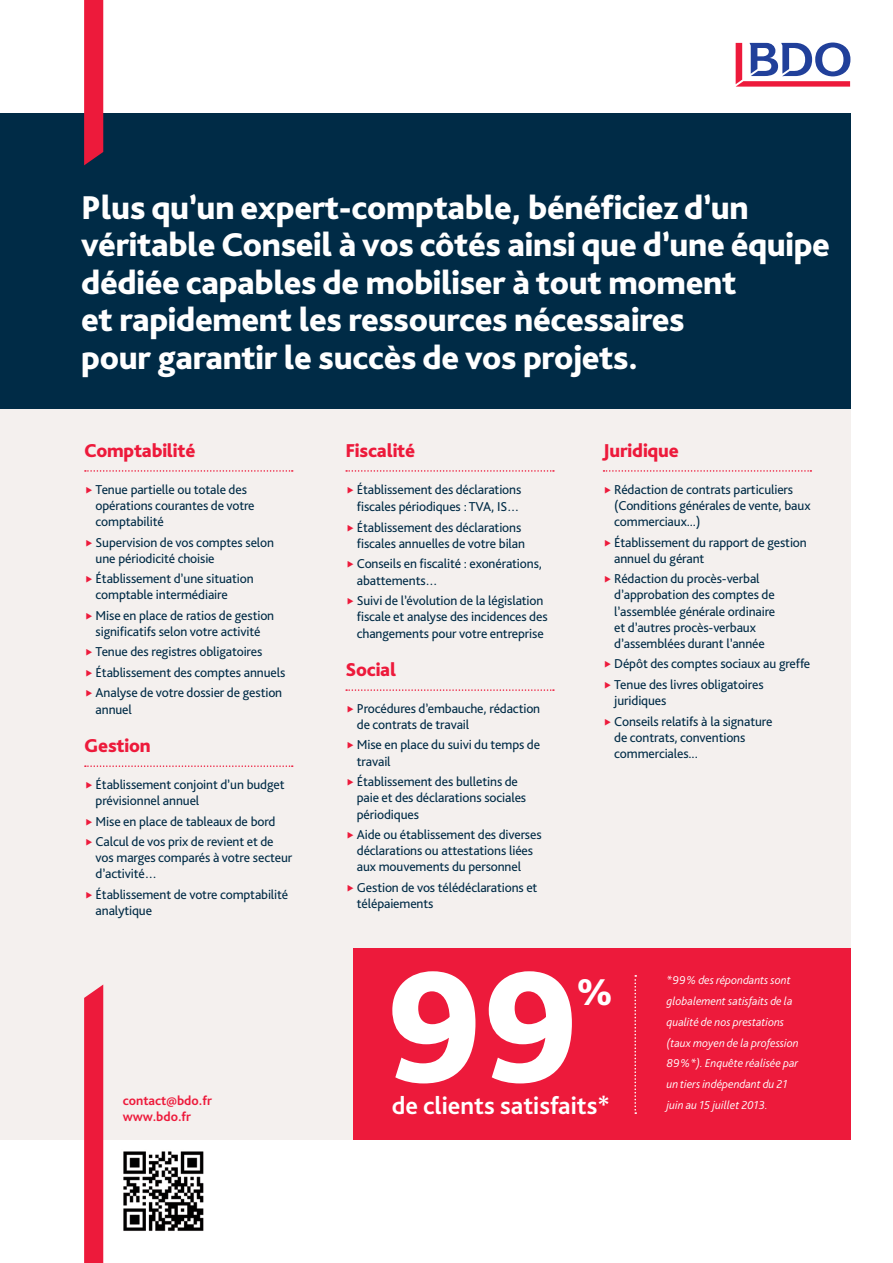
<style>
.page{position:relative;width:893px;height:1263px;background:#fff}
.page>*{position:absolute;margin:0;border:0;box-sizing:border-box;transform-origin:0 0}
.t1{font:800 39px "Bliss Pro";color:#fff}
.t2{font:800 34.5px/37.5px "Bliss Pro";letter-spacing:-.01em;color:#fff}
.t3{font:700 25.5px "Bliss Pro";color:#fff}
.t4{font:800 19.5px "Bliss Pro";letter-spacing:-.01em;color:#ed1a3b}
.t5{font:13.5px/16.2px "Bliss Pro";letter-spacing:-.01em;color:#002b46}
.t6{font:700 13.5px/16.2px "Bliss Pro";color:#ed1a3b}
.t7{font:italic 300 12px/20.9px "Bliss Pro";color:#fff}
</style>
<div class="page">
<div style="left:0;top:113px;width:850px;height:1027px;background:#f4f0ee"></div>
<div style="left:353px;top:948px;width:497px;height:192px;background:#ed1a3b"></div>
<div style="left:0;top:113px;width:850px;height:295px;background:#002b46"></div>
<svg style="left:84px;top:984px;width:19px;height:279px;background:#ed2140"></svg>
<svg style="left:84px;top:0;width:19px;height:165px;background:#e31b3c"></svg>
<svg style="left:736px;top:43px;width:114px;height:44px"></svg>
<svg style="left:392px;top:971px;width:180px;height:112px"></svg>
<svg style="left:85px;top:470px;width:208px;height:2px"></svg>
<svg style="left:85px;top:765px;width:208px;height:2px"></svg>
<svg style="left:346px;top:470px;width:208px;height:2px"></svg>
<svg style="left:346px;top:689px;width:208px;height:2px"></svg>
<svg style="left:603px;top:470px;width:208px;height:2px"></svg>
<svg style="left:634px;top:975px;width:2px;height:139px"></svg>
<img style="left:123px;top:1151px;width:81px;height:80px">
<h2 class="t2" style="left:81px;top:188px;width:750px">Plus qu’un expert-comptable, bénéficiez d’un véritable Conseil à vos côtés ainsi que d’une équipe dédiée capables de mobiliser à tout moment<br>et rapidement les ressources nécessaires<br>pour garantir le succès de vos projets.</h2>
<h3 class="t4" style="left:84px;top:438px;width:113px">Comptabilité</h3>
<p class="t5" style="left:96px;top:481px;width:161px">Tenue partielle ou totale des opérations courantes de votre comptabilité</p>
<p class="t5" style="left:96px;top:534px;width:180px">Supervision de vos comptes selon une périodicité choisie</p>
<p class="t5" style="left:96px;top:570px;width:160px">Établissement d’une situation comptable intermédiaire</p>
<p class="t5" style="left:96px;top:607px;width:180px">Mise en place de ratios de gestion significatifs selon votre activité</p>
<p class="t5" style="left:96px;top:641px;width:191px;line-height:20.4px">Tenue des registres obligatoires<br>Établissement des comptes annuels<br>Analyse de votre dossier de gestion</p>
<p class="t5" style="left:96px;top:701px;width:38px">annuel</p>
<h3 class="t4" style="left:84px;top:734px;width:68px">Gestion</h3>
<p class="t5" style="left:96px;top:776px;width:190px">Établissement conjoint d’un budget prévisionnel annuel</p>
<p class="t5" style="left:96px;top:810px;width:181px;line-height:20.4px">Mise en place de tableaux de bord<br>Calcul de vos prix de revient et de</p>
<p class="t5" style="left:96px;top:849px;width:198px">vos marges comparés à votre secteur d’activité…</p>
<p class="t5" style="left:96px;top:886px;width:194px">Établissement de votre comptabilité analytique</p>
<p class="t6" style="left:123px;top:1092px;width:91px">contact@bdo.fr www.bdo.fr</p>
<h3 class="t4" style="left:345px;top:438px;width:71px">Fiscalité</h3>
<p class="t5" style="left:357px;top:480px;width:166px;line-height:17.7px">Établissement des déclarations fiscales périodiques : TVA, IS…</p>
<p class="t5" style="left:357px;top:519px;width:170px">Établissement des déclarations fiscales annuelles de votre bilan</p>
<p class="t5" style="left:357px;top:555px;width:187px">Conseils en fiscalité : exonérations, abattements…</p>
<p class="t5" style="left:357px;top:592px;width:192px">Suivi de l’évolution de la législation fiscale et analyse des incidences des changements pour votre entreprise</p>
<h3 class="t4" style="left:345px;top:658px;width:52px">Social</h3>
<p class="t5" style="left:357px;top:700px;width:185px">Procédures d’embauche, rédaction de contrats de travail</p>
<p class="t5" style="left:357px;top:736px;width:185px">Mise en place du suivi du temps de travail</p>
<p class="t5" style="left:357px;top:773px;width:171px">Établissement des bulletins de paie et des déclarations sociales périodiques</p>
<p class="t5" style="left:357px;top:826px;width:186px">Aide ou établissement des diverses déclarations ou attestations liées aux mouvements du personnel</p>
<p class="t5" style="left:357px;top:879px;width:182px">Gestion de vos télédéclarations et télépaiements</p>
<h3 class="t4" style="left:603px;top:438px;width:78px">Juridique</h3>
<p class="t5" style="left:614px;top:481px;width:198px">Rédaction de contrats particuliers (Conditions générales de vente, baux commerciaux...)</p>
<p class="t5" style="left:614px;top:534px;width:194px">Établissement du rapport de gestion annuel du gérant</p>
<p class="t5" style="left:614px;top:570px;width:163px">Rédaction du procès-verbal d’approbation des comptes de l’assemblée générale ordinaire et d’autres procès-verbaux d’assemblées durant l’année</p>
<p class="t5" style="left:614px;top:653px;width:198px;line-height:20.4px">Dépôt des comptes sociaux au greffe<br>Tenue des livres obligatoires</p>
<p class="t5" style="left:614px;top:690px;width:160px;line-height:20.4px">juridiques<br>Conseils relatifs à la signature</p>
<p class="t5" style="left:614px;top:729px;width:133px">de contrats, conventions commerciales...</p>
<h1 class="t1" style="left:577px;top:968px;width:38px">%</h1>
<h3 class="t3" style="left:392px;top:1090px;width:220px">de clients satisfaits*</h3>
<p class="t7" style="left:666px;top:969px;width:133px">*99% des répondants sont globalement satisfaits de la qualité de nos prestations (taux moyen de la profession<br>89%*). Enquête réalisée par un tiers indépendant du 21 juin au 15 juillet 2013.</p>
</div>
